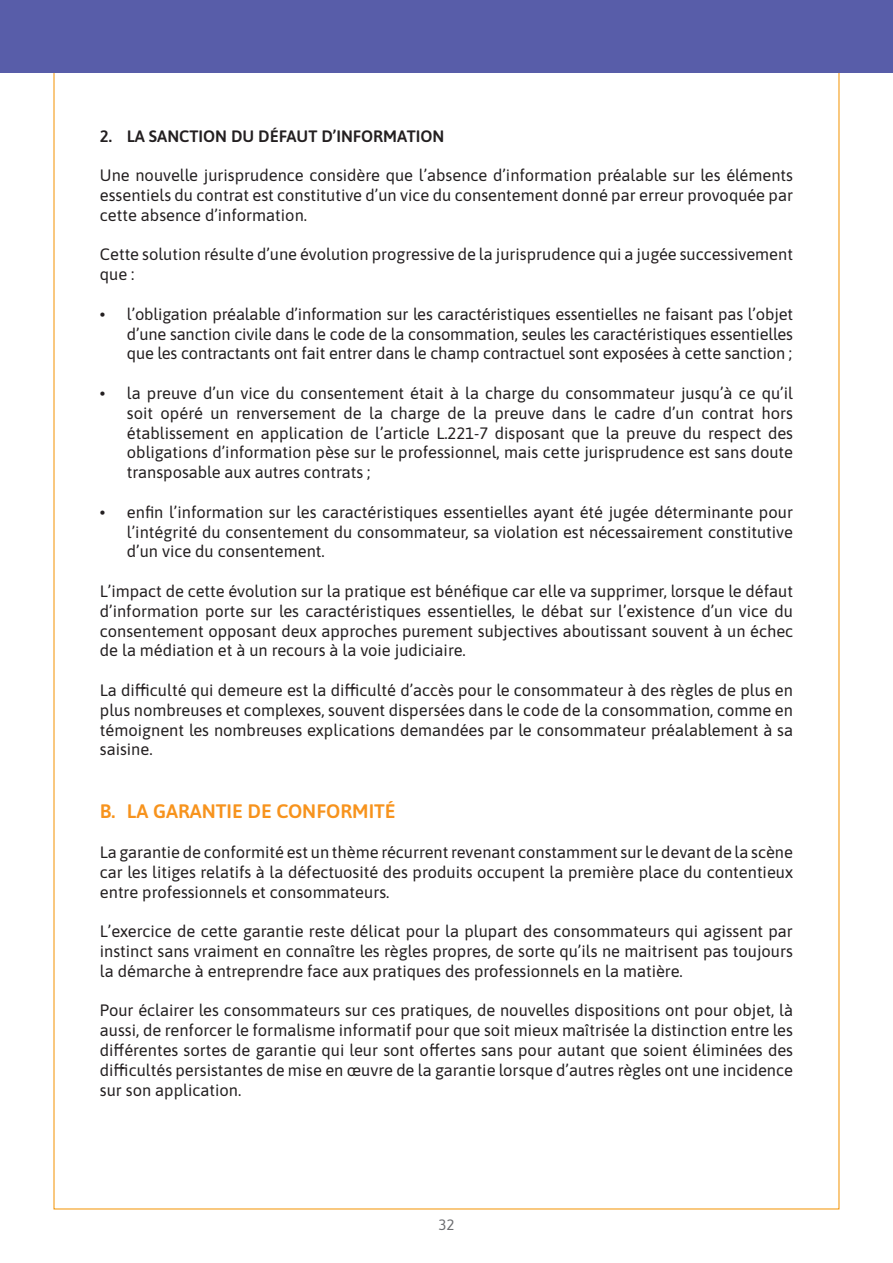
<style>
.page{position:relative;width:893px;height:1263px;background:#fff}
.page>*{position:absolute;margin:0;border:0;box-sizing:border-box;transform-origin:0 0}
.t1{font:600 19.5px "Asap";color:#f7931d}
.t2{font:16.5px/19.8px "Asap";color:#231f20;text-align:justify}
.t3{font:600 16.5px "Asap";color:#231f20}
.t4{font:15px "Asap";color:#6c6d70}
</style>
<div class="page">
<div style="left:0;top:0;width:893px;height:72px;background:#585da9"></div>
<p class="t3" style="left:100px;top:124px;width:346px">2. LA SANCTION DU DÉFAUT D’INFORMATION</p>
<p class="t2" style="left:100px;top:165px;width:695px">Une nouvelle jurisprudence considère que l’absence d’information préalable sur les éléments essentiels du contrat est constitutive d’un vice du consentement donné par erreur provoquée par cette absence d’information.</p>
<p class="t2" style="left:100px;top:244px;width:695px">Cette solution résulte d’une évolution progressive de la jurisprudence qui a jugée successivement que :</p>
<p class="t2" style="left:127px;top:303px;width:668px;text-indent:-27px">• l’obligation préalable d’information sur les caractéristiques essentielles ne faisant pas l’objet d’une sanction civile dans le code de la consommation, seules les caractéristiques essentielles que les contractants ont fait entrer dans le champ contractuel sont exposées à cette sanction ;</p>
<p class="t2" style="left:127px;top:382px;width:668px;text-indent:-27px">• la preuve d’un vice du consentement était à la charge du consommateur jusqu’à ce qu’il soit opéré un renversement de la charge de la preuve dans le cadre d’un contrat hors établissement en application de l’article L.221-7 disposant que la preuve du respect des obligations d’information pèse sur le professionnel, mais cette jurisprudence est sans doute transposable aux autres contrats ;</p>
<p class="t2" style="left:127px;top:501px;width:668px;text-indent:-27px">• enfin l’information sur les caractéristiques essentielles ayant été jugée déterminante pour l’intégrité du consentement du consommateur, sa violation est nécessairement constitutive d’un vice du consentement.</p>
<p class="t2" style="left:100px;top:580px;width:695px">L’impact de cette évolution sur la pratique est bénéfique car elle va supprimer, lorsque le défaut d’information porte sur les caractéristiques essentielles, le débat sur l’existence d’un vice du consentement opposant deux approches purement subjectives aboutissant souvent à un échec de la médiation et à un recours à la voie judiciaire.</p>
<p class="t2" style="left:100px;top:679px;width:695px">La difficulté qui demeure est la difficulté d’accès pour le consommateur à des règles de plus en plus nombreuses et complexes, souvent dispersées dans le code de la consommation, comme en témoignent les nombreuses explications demandées par le consommateur préalablement à sa saisine.</p>
<p class="t1" style="left:100px;top:798px;width:297px">B. LA GARANTIE DE CONFORMITÉ</p>
<p class="t2" style="left:100px;top:841px;width:695px">La garantie de conformité est un thème récurrent revenant constamment sur le devant de la scène car les litiges relatifs à la défectuosité des produits occupent la première place du contentieux entre professionnels et consommateurs.</p>
<p class="t2" style="left:100px;top:921px;width:695px">L’exercice de cette garantie reste délicat pour la plupart des consommateurs qui agissent par instinct sans vraiment en connaître les règles propres, de sorte qu’ils ne maitrisent pas toujours la démarche à entreprendre face aux pratiques des professionnels en la matière.</p>
<p class="t2" style="left:100px;top:1000px;width:695px">Pour éclairer les consommateurs sur ces pratiques, de nouvelles dispositions ont pour objet, là aussi, de renforcer le formalisme informatif pour que soit mieux maîtrisée la distinction entre les différentes sortes de garantie qui leur sont offertes sans pour autant que soient éliminées des difficultés persistantes de mise en œuvre de la garantie lorsque d’autres règles ont une incidence sur son application.</p>
<p class="t4" style="left:438px;top:1214px;width:18px">32</p>
</div>
